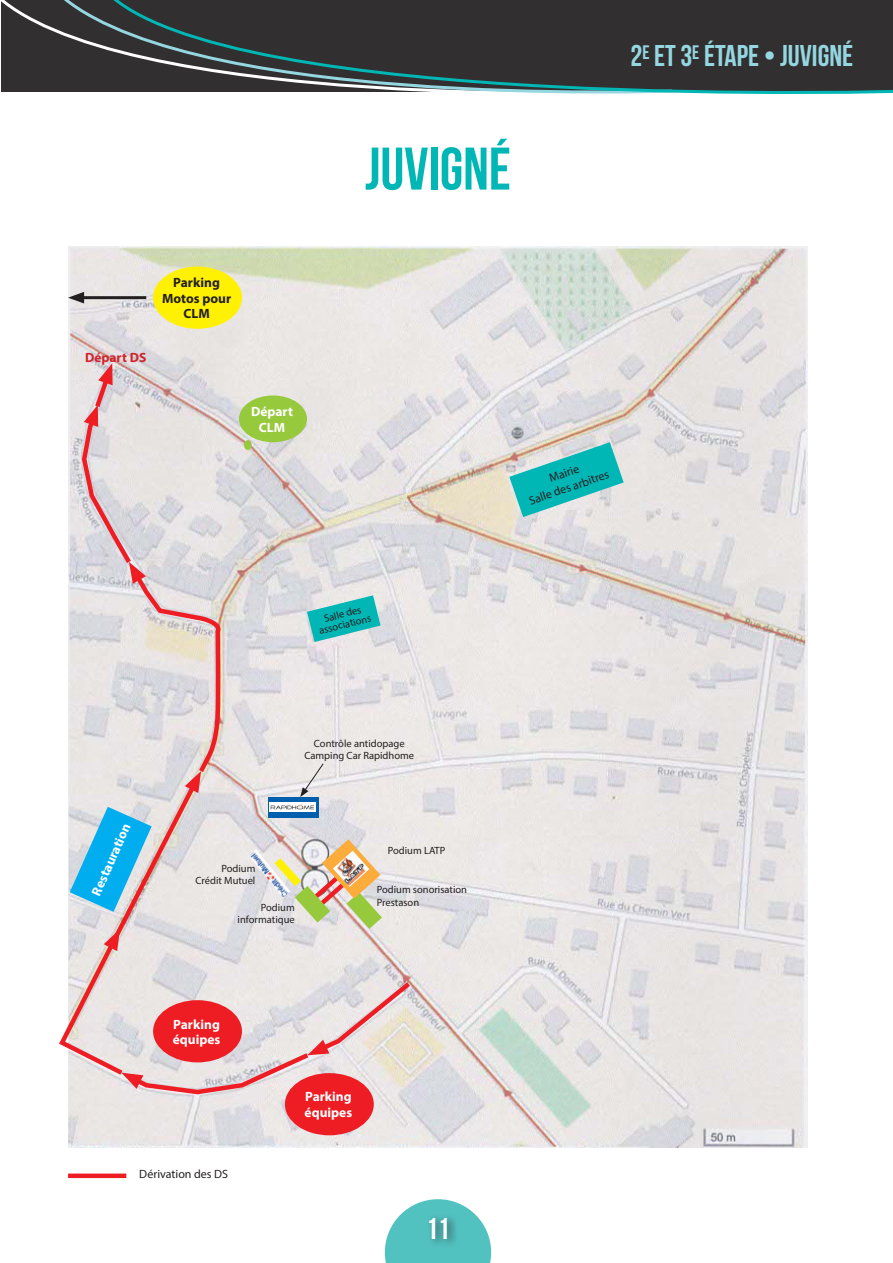
<style>
.page{position:relative;width:893px;height:1263px;background:#fff}
.page>*{position:absolute;margin:0;border:0;box-sizing:border-box;transform-origin:0 0}
.Titre1{font:700 60px "Bebas Neue";color:#00b7b5}
.t1{font:700 30px "Bebas Neue";color:#95d7e1}
.t2{font:700 30px "Bebas Neue";color:#fff}
.Legende{font:700 13.5px/15.8px "Myriad Pro";color:#fff;text-align:center}
.Legende-2{font:700 13.5px/15.8px "Myriad Pro";color:#231f20;text-align:center}
.Legende-3{font:700 13.5px "Myriad Pro";color:#d1232a}
.Legende-4{font:12px/15px "Myriad Pro";color:#231f20;text-align:center}
.Legende-5{font:10.5px/10.5px "Myriad Pro";color:#231f20;text-align:center}
</style>
<div class="page">
<img style="left:68px;top:247px;width:740px;height:900px">
<svg style="left:509px;top:442px;width:115px;height:75px;background:#6bc8c6"></svg>
<div style="left:285px;top:1073px;width:89px;height:62px;background:#ee1d23;border-radius:50%"></div>
<div style="left:153px;top:267px;width:89px;height:62px;background:#fff101;border-radius:50%"></div>
<div style="left:68px;top:1173px;width:58px;height:5px;background:#ee1d23"></div>
<svg style="left:59px;top:363px;width:356px;height:733px;background:#dcd5d4"></svg>
<hr style="left:78px;top:296px;width:68px;height:3px;background:#231f20">
<svg style="left:68px;top:292px;width:16px;height:11px"></svg>
<svg style="left:385px;top:1199px;width:106px;height:64px"></svg>
<div style="left:425px;top:1213px;width:33px;height:36px;background:#231f20;opacity:.75"></div>
<div style="left:1px;top:0;width:47px;height:92px;background:#312f30"></div>
<svg style="left:48px;top:0;width:53px;height:92px;background:#3a3a3b"></svg>
<svg style="left:101px;top:0;width:792px;height:94px;background:#373d3e"></svg>
<p class="Legende-3" style="left:85px;top:349px;width:63px">Départ DS</p>
<p class="Legende-2" style="left:173px;top:274px;width:48px">Parking</p>
<p class="Legende-2" style="left:162px;top:290px;width:71px">Motos pour<br>CLM</p>
<p class="Legende" style="left:251px;top:403px;width:43px">Départ<br>CLM</p>
<p class="Titre1" style="left:365px;top:136px;width:147px">JUVIGNÉ</p>
<p class="t1" style="left:630px;top:39px;width:224px">2<sup>E</sup> ET 3<sup>E</sup> ÉTAPE • JUVIGNÉ</p>
<p class="Legende-4" style="left:522px;top:479px;width:85px;rotate:-19deg">Mairie<br>Salle des arbitres</p>
<p class="Legende-5" style="left:316px;top:615px;width:55px;rotate:-14deg">Salle des associations</p>
<p class="Legende" style="left:88px;top:891px;width:78px;rotate:-66deg">Restauration</p>
<p class="Legende-5" style="left:314px;top:738px;width:92px">Contrôle antidopage</p>
<p class="Legende-5" style="left:304px;top:750px;width:111px">Camping Car Rapidhome</p>
<p class="Legende-5" style="left:221px;top:863px;width:36px">Podium</p>
<p class="Legende-5" style="left:195px;top:875px;width:61px">Crédit Mutuel</p>
<p class="Legende-5" style="left:261px;top:902px;width:36px">Podium</p>
<p class="Legende-5" style="left:238px;top:914px;width:59px">informatique</p>
<p class="Legende-5" style="left:388px;top:844px;width:59px">Podium LATP</p>
<p class="Legende-5" style="left:377px;top:884px;width:92px">Podium sonorisation</p>
<p class="Legende-5" style="left:377px;top:897px;width:44px">Prestason</p>
<p class="Legende" style="left:173px;top:1016px;width:48px">Parking</p>
<p class="Legende" style="left:173px;top:1031px;width:49px">équipes</p>
<p class="Legende-4" style="left:139px;top:1166px;width:90px">Dérivation des DS</p>
<p class="Legende" style="left:305px;top:1088px;width:48px">Parking</p>
<p class="Legende" style="left:305px;top:1104px;width:49px">équipes</p>
<h2 class="t2" style="left:426px;top:1212px;width:25px">11</h2>
</div>
